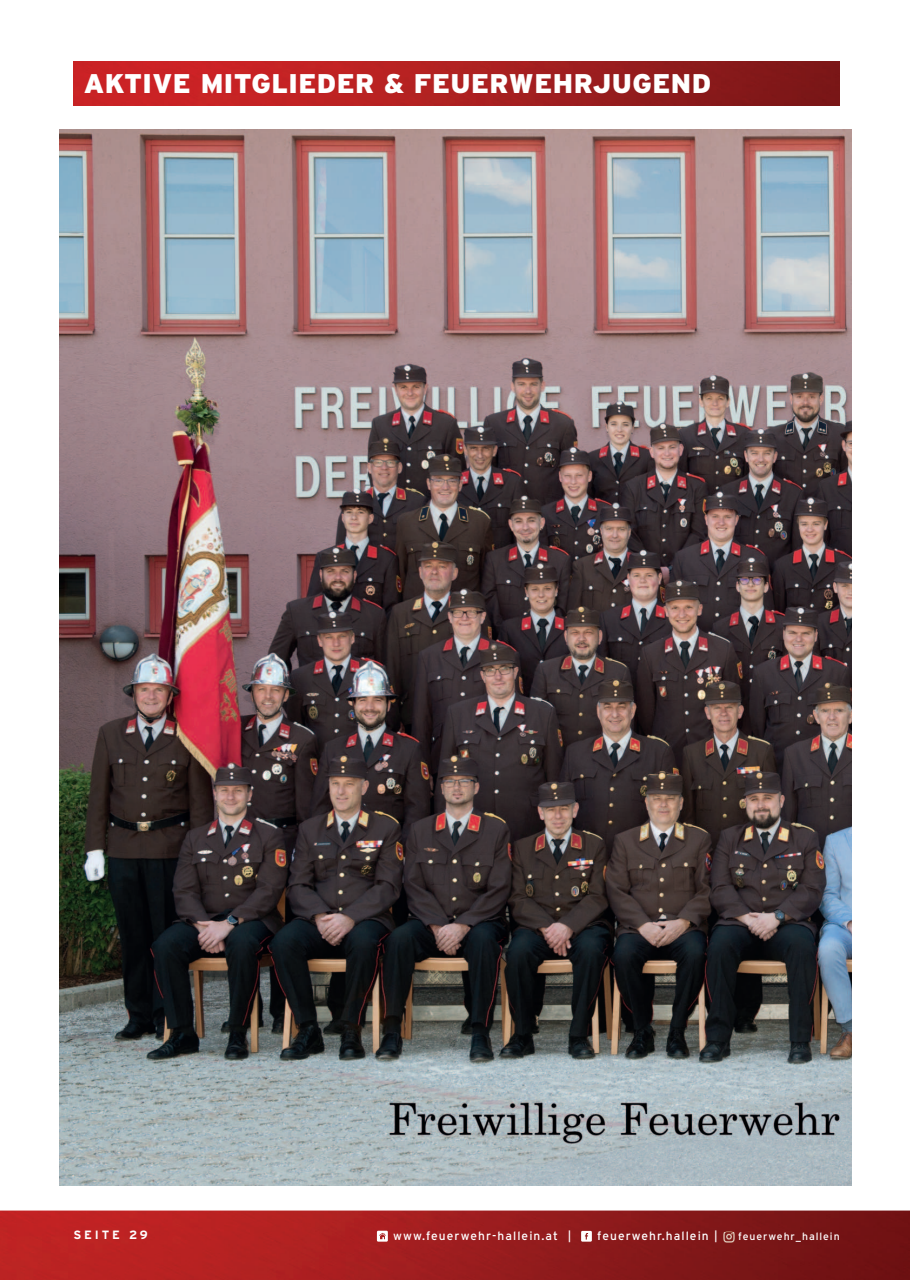
<style>
.page{position:relative;width:910px;height:1280px;background:#fff}
.page>*{position:absolute;margin:0;border:0;box-sizing:border-box;transform-origin:0 0}
.t1{font:900 27px "Interstate";letter-spacing:.015em;color:#fff}
.t2{font:12px "Interstate";letter-spacing:.09em;color:#fff}
.t3{font:700 12px "Interstate";letter-spacing:.24em;color:#fff}
.t4{font:10.5px "Interstate";letter-spacing:.09em;color:#fff}
</style>
<div class="page">
<img style="left:0;top:1210px;width:910px;height:70px">
<img style="left:73px;top:62px;width:767px;height:43px">
<svg style="left:377px;top:1231px;width:11px;height:10px"></svg>
<svg style="left:581px;top:1231px;width:11px;height:10px"></svg>
<svg style="left:724px;top:1231px;width:10px;height:11px"></svg>
<img style="left:59px;top:130px;width:792px;height:1056px">
<h1 class="t1" style="left:84px;top:68px;width:629px">AKTIVE MITGLIEDER &amp; FEUERWEHRJUGEND</h1>
<p class="t3" style="left:73px;top:1228px;width:76px">SEITE 29</p>
<p class="t2" style="left:393px;top:1230px;width:180px">www.feuerwehr-hallein.at |</p>
<p class="t2" style="left:597px;top:1230px;width:122px">feuerwehr.hallein |</p>
<p class="t4" style="left:738px;top:1231px;width:103px">feuerwehr_hallein</p>
</div>
